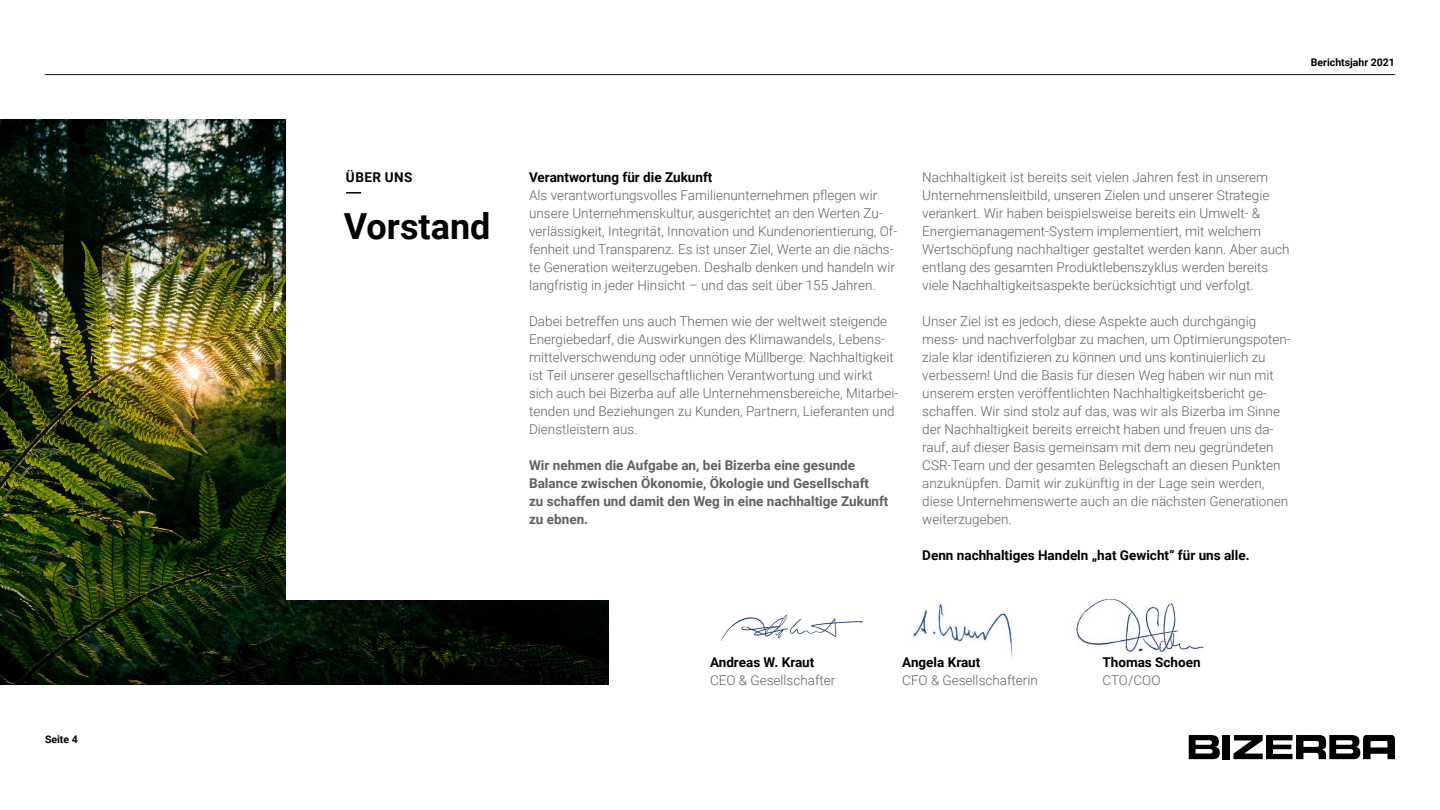
<style>
.page{position:relative;width:1440px;height:810px;background:#fff}
.page>*{position:absolute;margin:0;border:0;box-sizing:border-box;transform-origin:0 0}
.t1{font:700 36px "Roboto";color:#000}
.t2{font:300 13.5px/18px "Roboto";color:#616161}
.t3{font:700 13.5px/18px "Roboto";color:#616161}
.t4{font:700 13.5px "Roboto";color:#000}
.t5{font:700 10.5px "Roboto";color:#000}
</style>
<div class="page">
<hr style="left:45px;top:74px;width:1350px;height:1px;background:#111">
<svg style="left:1234px;top:735px;width:161px;height:24px"></svg>
<div style="left:1222px;top:735px;width:8px;height:24px;background:#000"></div>
<svg style="left:1189px;top:735px;width:31px;height:24px"></svg>
<img style="left:0;top:119px;width:608px;height:566px">
<div style="left:286px;top:119px;width:758px;height:480px;background:#fff"></div>
<img style="left:721px;top:614px;width:142px;height:26px">
<img style="left:913px;top:604px;width:100px;height:53px">
<img style="left:1075px;top:599px;width:129px;height:53px">
<svg style="left:346px;top:192px;width:15px;height:2px"></svg>
<p class="t5" style="left:45px;top:732px;width:34px">Seite 4</p>
<p class="t5" style="left:1311px;top:55px;width:86px">Berichtsjahr 2021</p>
<p class="t4" style="left:346px;top:168px;width:68px">ÜBER UNS</p>
<h1 class="t1" style="left:344px;top:201px;width:148px">Vorstand</h1>
<p class="t4" style="left:529px;top:168px;width:185px">Verantwortung für die Zukunft</p>
<p class="t2" style="left:529px;top:186px;width:370px">Als verantwortungsvolles Familienunternehmen pflegen wir unsere Unternehmenskultur, ausgerichtet an den Werten Zu&shy;verlässigkeit, Integrität, Innovation und Kundenorientierung, Of&shy;fenheit und Transparenz. Es ist unser Ziel, Werte an die nächs&shy;te Generation weiterzugeben. Deshalb denken und handeln wir langfristig in jeder Hinsicht – und das seit über 155 Jahren.</p>
<p class="t2" style="left:529px;top:312px;width:371px">Dabei betreffen uns auch Themen wie der weltweit steigende Energiebedarf, die Auswirkungen des Klimawandels, Lebens&shy;mittelverschwendung oder unnötige Müllberge. Nachhaltigkeit ist Teil unserer gesellschaftlichen Verantwortung und wirkt sich auch bei Bizerba auf alle Unternehmensbereiche, Mitarbei&shy;tenden und Beziehungen zu Kunden, Partnern, Lieferanten und Dienstleistern aus.</p>
<p class="t3" style="left:529px;top:456px;width:361px">Wir nehmen die Aufgabe an, bei Bizerba eine gesunde Balance zwischen Ökonomie, Ökologie und Gesellschaft<br>zu schaffen und damit den Weg in eine nachhaltige Zukunft zu ebnen.</p>
<p class="t2" style="left:922px;top:168px;width:369px">Nachhaltigkeit ist bereits seit vielen Jahren fest in unserem Unternehmensleitbild, unseren Zielen und unserer Strategie verankert. Wir haben beispielsweise bereits ein Umwelt- &amp; Energiemanagement-System implementiert, mit welchem Wertschöpfung nachhaltiger gestaltet werden kann. Aber auch entlang des gesamten Produktlebenszyklus werden bereits viele Nachhaltigkeitsaspekte berücksichtigt und verfolgt.</p>
<p class="t2" style="left:922px;top:312px;width:370px">Unser Ziel ist es jedoch, diese Aspekte auch durchgängig mess- und nachverfolgbar zu machen, um Optimierungspoten&shy;ziale klar identifizieren zu können und uns kontinuierlich zu verbessern! Und die Basis für diesen Weg haben wir nun mit unserem ersten veröffentlichten Nachhaltigkeitsbericht ge&shy;schaffen. Wir sind stolz auf das, was wir als Bizerba im Sinne der Nachhaltigkeit bereits erreicht haben und freuen uns da&shy;rauf, auf dieser Basis gemeinsam mit dem neu gegründeten CSR-Team und der gesamten Belegschaft an diesen Punkten anzuknüpfen. Damit wir zukünftig in der Lage sein werden, diese Unternehmenswerte auch an die nächsten Generationen weiterzugeben.</p>
<p class="t4" style="left:922px;top:546px;width:329px">Denn nachhaltiges Handeln „hat Gewicht“ für uns alle.</p>
<p class="t4" style="left:710px;top:653px;width:106px">Andreas W. Kraut</p>
<p class="t2" style="left:710px;top:671px;width:127px">CEO &amp; Gesellschafter</p>
<p class="t4" style="left:902px;top:653px;width:80px">Angela Kraut</p>
<p class="t2" style="left:902px;top:671px;width:137px">CFO &amp; Gesellschafterin</p>
<p class="t4" style="left:1102px;top:653px;width:100px">Thomas Schoen</p>
<p class="t2" style="left:1102px;top:671px;width:59px">CTO/COO</p>
</div>
